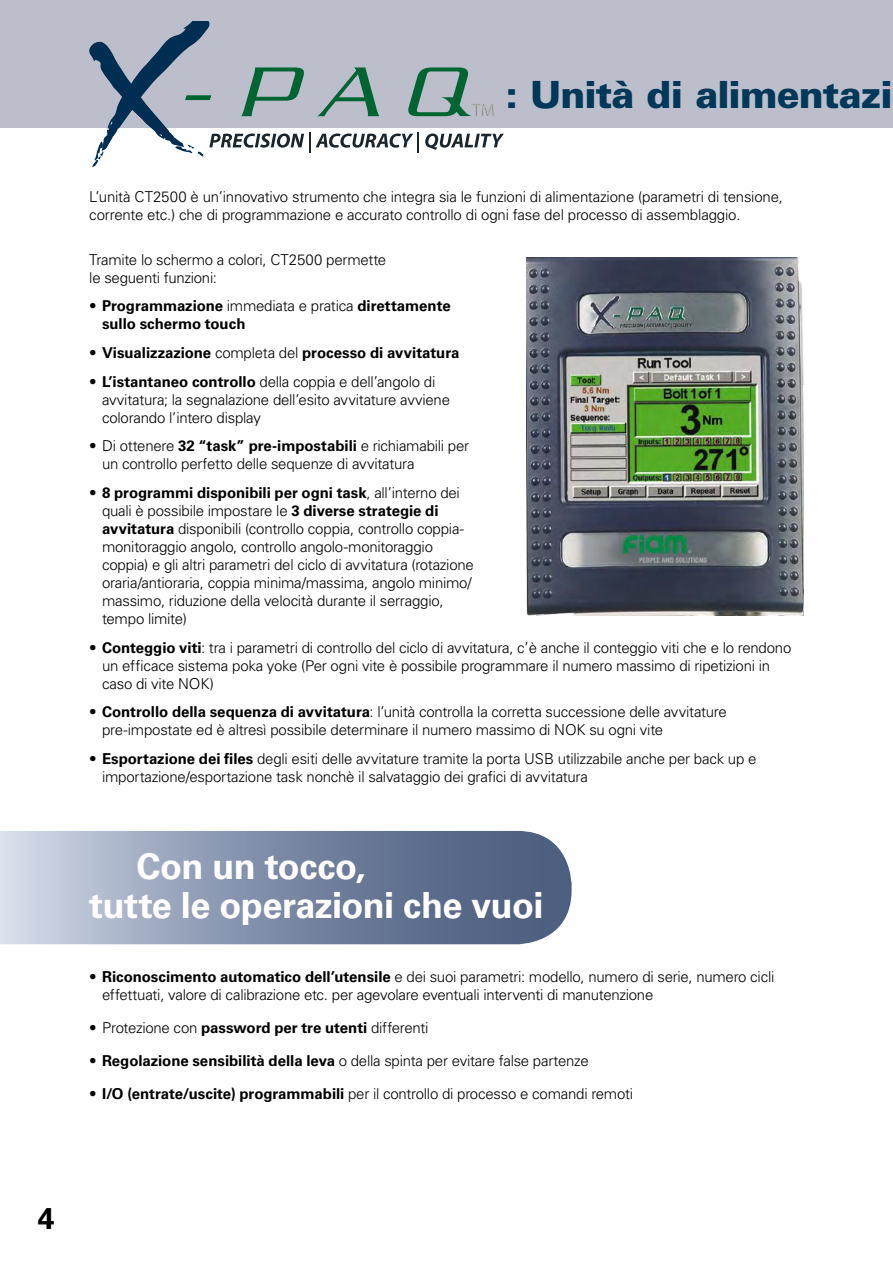
<style>
.page{position:relative;width:893px;height:1263px;background:#fff}
.page>*{position:absolute;margin:0;border:0;box-sizing:border-box;transform-origin:0 0}
.t1{font:900 37.5px "Univers LT Std";letter-spacing:-.025em;color:#003859}
.t2{font:700 36px/39px "Univers LT Std";letter-spacing:-.015em;color:#fff}
.t3{font:700 30px "Univers LT Std";color:#000}
.t4{font:300 15px/18px "Univers LT Std";letter-spacing:-.015em;color:#000}
.t5{font:700 15px/18px "Univers LT Std";letter-spacing:-.005em;color:#000}
.s1{font-weight:300}
.s2{font-weight:700}
</style>
<div class="page">
<div style="left:0;top:0;width:893px;height:128px;background:#bcbecb"></div>
<svg style="left:317px;top:67px;width:62px;height:49px"></svg>
<svg style="left:89px;top:21px;width:215px;height:146px"></svg>
<hr style="left:309px;top:132px;width:2px;height:20px;background:#1a252d">
<svg style="left:316px;top:133px;width:97px;height:15px"></svg>
<hr style="left:417px;top:132px;width:2px;height:20px;background:#1a252d">
<svg style="left:425px;top:133px;width:79px;height:17px"></svg>
<svg style="left:408px;top:67px;width:86px;height:50px"></svg>
<img style="left:526px;top:258px;width:278px;height:357px">
<svg style="left:0;top:831px;width:572px;height:113px;background:#8593ac"></svg>
<h1 class="t1" style="left:506px;top:71px;width:389px">: Unità di alimentazi</h1>
<p class="t4" style="left:89px;top:188px;width:695px">L’unità CT2500 è un’innovativo strumento che integra sia le funzioni di alimentazione (parametri di tensione, corrente etc.) che di programmazione e accurato controllo di ogni fase del processo di assemblaggio.</p>
<p class="t4" style="left:89px;top:250px;width:298px">Tramite lo schermo a colori, CT2500 permette le seguenti funzioni:</p>
<p class="t5" style="left:102px;top:297px;width:350px;text-indent:-13px"><span class="s1">•</span> Programmazione <span class="s1">immediata e pratica</span> direttamente sullo schermo touch</p>
<p class="t5" style="left:89px;top:344px;width:372px"><span class="s1">•</span> Visualizzazione <span class="s1">completa del</span> processo di avvitatura</p>
<p class="t4" style="left:102px;top:372px;width:349px;text-indent:-13px">• <span class="s2">L’istantaneo controllo</span> della coppia e dell’angolo di avvitatura; la segnalazione dell’esito avvitature avviene colorando l’intero display</p>
<p class="t4" style="left:102px;top:437px;width:369px;text-indent:-13px">• Di ottenere <span class="s2">32 “task” pre-impostabili</span> e richiamabili per un controllo perfetto delle sequenze di avvitatura</p>
<p class="t4" style="left:102px;top:484px;width:373px;text-indent:-13px">• <span class="s2">8 programmi disponibili per ogni task</span>, all’interno dei quali è possibile impostare le <span class="s2">3 diverse strategie di avvitatura</span> disponibili (controllo coppia, controllo coppia&shy;monitoraggio angolo, controllo angolo-monitoraggio coppia) e gli altri parametri del ciclo di avvitatura (rotazione oraria/antioraria, coppia minima/massima, angolo minimo/ massimo, riduzione della velocità durante il serraggio, tempo limite)</p>
<p class="t4" style="left:102px;top:638px;width:691px;text-indent:-13px">• <span class="s2">Conteggio viti</span>: tra i parametri di controllo del ciclo di avvitatura, c’è anche il conteggio viti che e lo rendono un efficace sistema poka yoke (Per ogni vite è possibile programmare il numero massimo di ripetizioni in caso di vite NOK)</p>
<p class="t4" style="left:102px;top:703px;width:626px;text-indent:-13px">• <span class="s2">Controllo della sequenza di avvitatura</span>: l’unità controlla la corretta successione delle avvitature pre-impostate ed è altresì possibile determinare il numero massimo di NOK su ogni vite</p>
<p class="t4" style="left:102px;top:749px;width:656px;text-indent:-13px">• <span class="s2">Esportazione dei files</span> degli esiti delle avvitature tramite la porta USB utilizzabile anche per back up e importazione/esportazione task nonchè il salvataggio dei grafici di avvitatura</p>
<h2 class="t2" style="left:89px;top:847px;width:456px;text-indent:47px">Con un tocco,<br>tutte le operazioni che vuoi</h2>
<p class="t4" style="left:102px;top:967px;width:674px;text-indent:-13px">• <span class="s2">Riconoscimento automatico dell’utensile</span> e dei suoi parametri: modello, numero di serie, numero cicli effettuati, valore di calibrazione etc. per agevolare eventuali interventi di manutenzione</p>
<p class="t4" style="left:89px;top:1018px;width:341px">• Protezione con <span class="s2">password per tre utenti</span> differenti</p>
<p class="t4" style="left:89px;top:1051px;width:501px">• <span class="s2">Regolazione sensibilità della leva</span> o della spinta per evitare false partenze</p>
<p class="t4" style="left:89px;top:1084px;width:545px">• <span class="s2">I/O (entrate/uscite) programmabili</span> per il controllo di processo e comandi remoti</p>
<h3 class="t3" style="left:38px;top:1201px;width:18px">4</h3>
</div>
